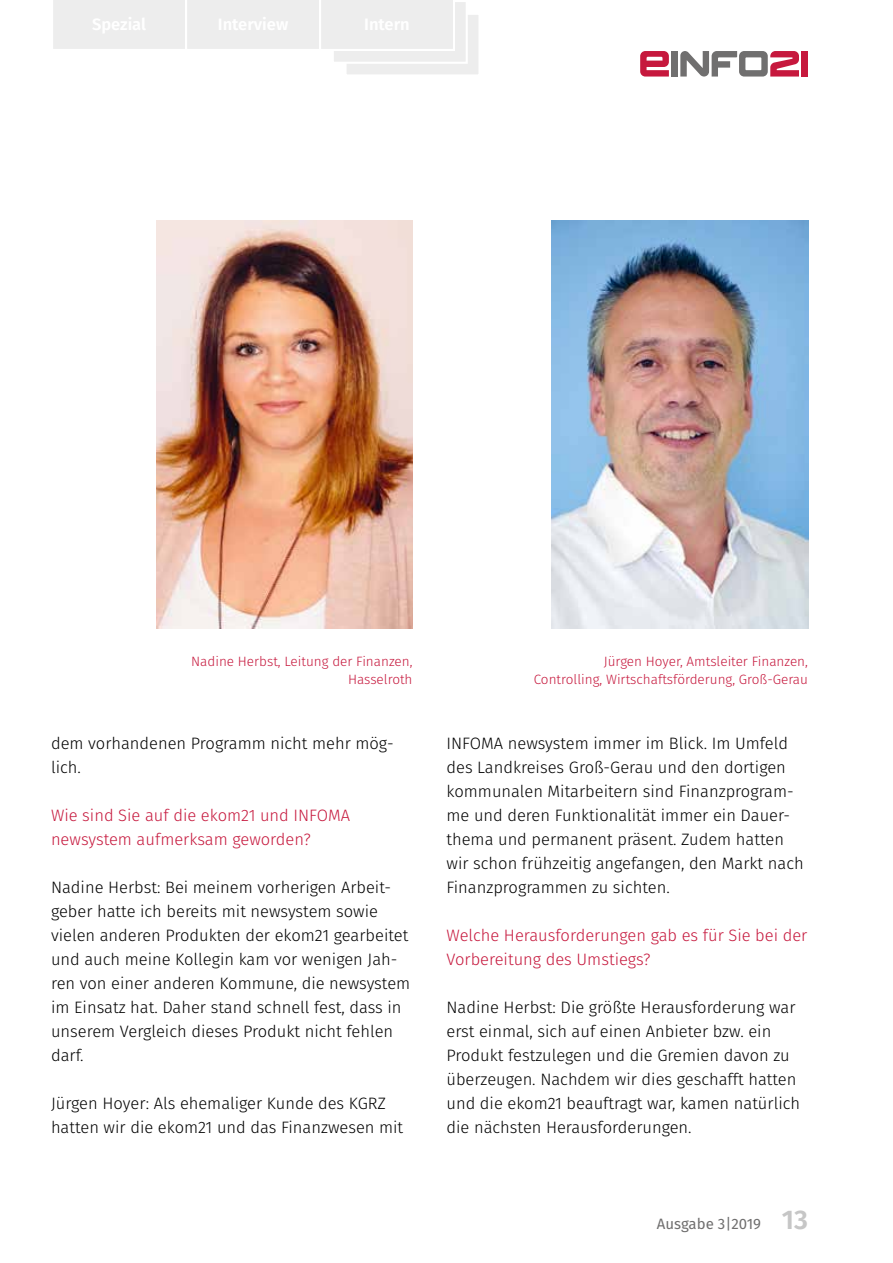
<style>
.page{position:relative;width:893px;height:1263px;background:#fff}
.page>*{position:absolute;margin:0;border:0;box-sizing:border-box;transform-origin:0 0}
.t1{font:300 16.5px/24px "Fira Sans";color:#000}
.t2{font:300 16.5px/24px "Fira Sans";color:#c6183d}
.t3{font:15px "Fira Sans";color:#706f6f}
.t4{font:300 13.5px/18px "Fira Sans";color:#c6183d;text-align:right}
.s1{font-weight:600;font-size:27px;color:#c6c6c6}
</style>
<div class="page">
<svg style="left:640px;top:51px;width:29px;height:26px"></svg>
<div style="left:801px;top:51px;width:7px;height:26px;background:#c6183d"></div>
<div style="left:671px;top:51px;width:7px;height:26px;background:#706f6f"></div>
<svg style="left:680px;top:51px;width:119px;height:26px"></svg>
<div style="left:344px;top:13px;width:137px;height:64px;background:#ededed;border:2px solid #fff"></div>
<div style="left:332px;top:0;width:136px;height:64px;background:#ededed;border:2px solid #fff"></div>
<div style="left:53px;top:0;width:402px;height:51px;background:#ededed"></div>
<img style="left:156px;top:221px;width:256px;height:408px">
<img style="left:552px;top:221px;width:256px;height:408px">
<p class="t4" style="left:191px;top:652px;width:223px">Nadine Herbst, Leitung der Finanzen,<br>Hasselroth</p>
<p class="t4" style="left:534px;top:652px;width:276px">Jürgen Hoyer, Amtsleiter Finanzen,<br>Controlling, Wirtschaftsförderung, Groß-Gerau</p>
<p class="t1" style="left:51px;top:731px;width:344px">dem vorhandenen Programm nicht mehr mög&shy;lich.</p>
<p class="t2" style="left:51px;top:803px;width:301px">Wie sind Sie auf die ekom21 und INFOMA newsystem aufmerksam geworden?</p>
<p class="t1" style="left:51px;top:875px;width:361px">Nadine Herbst: Bei meinem vorherigen Arbeit&shy;geber hatte ich bereits mit newsystem sowie vielen anderen Produkten der ekom21 gearbeitet und auch meine Kollegin kam vor wenigen Jah&shy;ren von einer anderen Kommune, die newsystem im Einsatz hat. Daher stand schnell fest, dass in unserem Vergleich dieses Produkt nicht fehlen darf.</p>
<p class="t1" style="left:51px;top:1091px;width:354px">Jürgen Hoyer: Als ehemaliger Kunde des KGRZ hatten wir die ekom21 und das Finanzwesen mit</p>
<p class="t1" style="left:446px;top:731px;width:359px">INFOMA newsystem immer im Blick. Im Umfeld des Landkreises Groß-Gerau und den dortigen kommunalen Mitarbeitern sind Finanzprogram&shy;me und deren Funktionalität immer ein Dauer&shy;thema und permanent präsent. Zudem hatten wir schon frühzeitig angefangen, den Markt nach Finanzprogrammen zu sichten.</p>
<p class="t2" style="left:446px;top:923px;width:362px">Welche Herausforderungen gab es für Sie bei der<br>Vorbereitung des Umstiegs?</p>
<p class="t1" style="left:446px;top:995px;width:355px">Nadine Herbst: Die größte Herausforderung war erst einmal, sich auf einen Anbieter bzw. ein Produkt festzulegen und die Gremien davon zu überzeugen. Nachdem wir dies geschafft hatten und die ekom21 beauftragt war, kamen natürlich die nächsten Herausforderungen.</p>
<p class="t3" style="left:657px;top:1212px;width:153px">Ausgabe 3|2019 <span class="s1">13</span></p>
</div>
